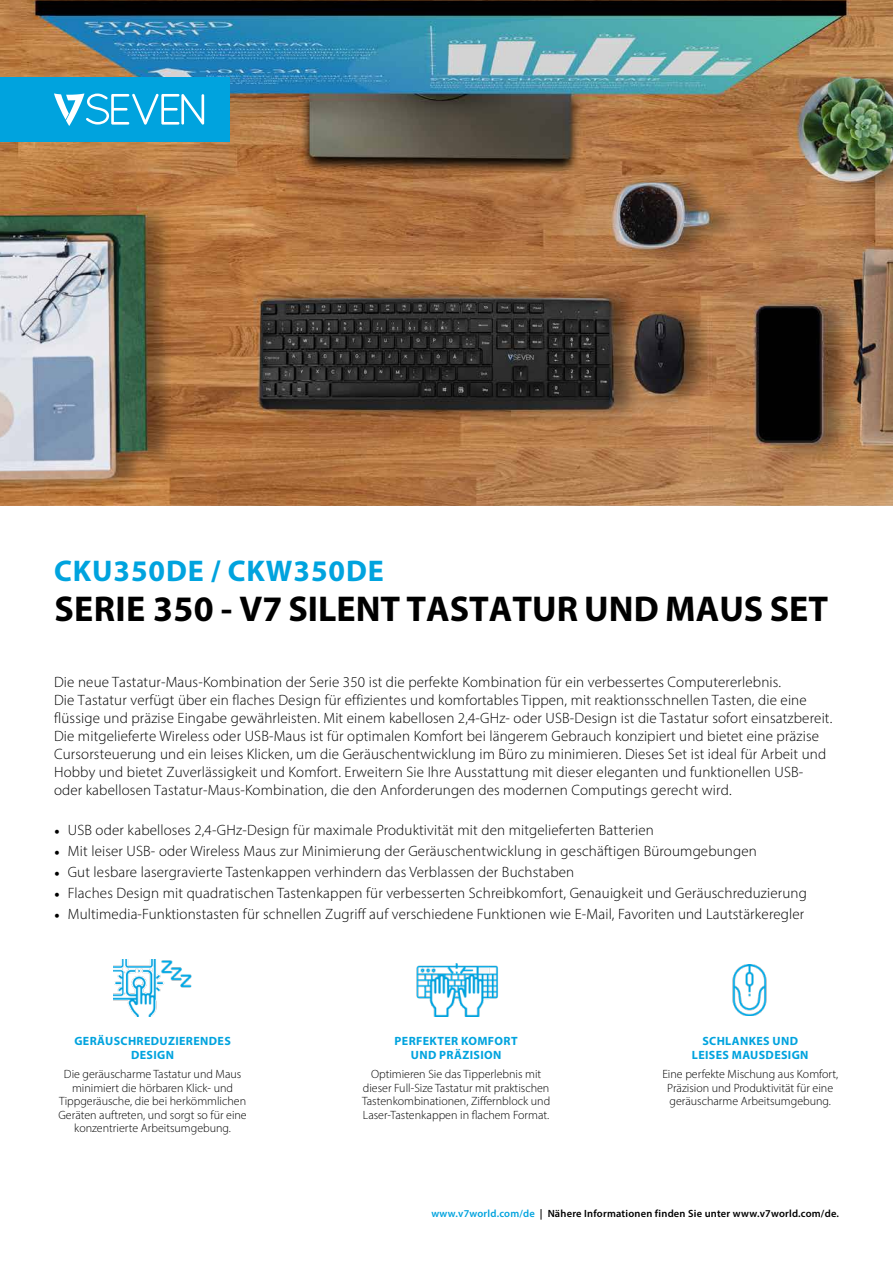
<style>
.page{position:relative;width:893px;height:1263px;background:#fff}
.page>*{position:absolute;margin:0;border:0;box-sizing:border-box;transform-origin:0 0}
.t1{font:700 36px "Myriad Pro";color:#000}
.t2{font:700 30px "Myriad Pro";letter-spacing:.03em;color:#00a3de}
.t3{font:300 15px/18px "Myriad Pro";letter-spacing:.01em;color:#000}
.t4{font:300 12px/13.5px "Myriad Pro";color:#000;text-align:center}
.t5{font:700 12px/13.5px "Myriad Pro";letter-spacing:.03em;color:#00a3de;text-align:center}
.t6{font:600 10.5px "Myriad Pro";letter-spacing:.02em;color:#000}
.s1{font-family:"Minion Pro";font-weight:400}
.s2{color:#00a3de}
</style>
<div class="page">
<img style="left:113px;top:959px;width:79px;height:57px">
<img style="left:732px;top:964px;width:35px;height:52px">
<img style="left:416px;top:963px;width:82px;height:54px">
<img style="left:0;top:0;width:893px;height:506px">
<div style="left:0;top:77px;width:229px;height:65px;background:#00a3de"></div>
<svg style="left:54px;top:93px;width:150px;height:33px"></svg>
<h2 class="t2" style="left:54px;top:551px;width:331px">CKU350DE / CKW350DE</h2>
<h1 class="t1" style="left:54px;top:585px;width:775px">SERIE 350 - V7 SILENT TASTATUR UND MAUS SET</h1>
<p class="t3" style="left:54px;top:673px;width:780px">Die neue Tastatur-Maus-Kombination der Serie 350 ist die perfekte Kombination für ein verbessertes Computererlebnis.<br>Die Tastatur verfügt über ein flaches Design für effizientes und komfortables Tippen, mit reaktionsschnellen Tasten, die eine flüssige und präzise Eingabe gewährleisten. Mit einem kabellosen 2,4-GHz- oder USB-Design ist die Tastatur sofort einsatzbereit.<br>Die mitgelieferte Wireless oder USB-Maus ist für optimalen Komfort bei längerem Gebrauch konzipiert und bietet eine präzise Cursorsteuerung und ein leises Klicken, um die Geräuschentwicklung im Büro zu minimieren. Dieses Set ist ideal für Arbeit und Hobby und bietet Zuverlässigkeit und Komfort. Erweitern Sie Ihre Ausstattung mit dieser eleganten und funktionellen USB&shy;oder kabellosen Tastatur-Maus-Kombination, die den Anforderungen des modernen Computings gerecht wird.</p>
<p class="t3" style="left:54px;top:821px;width:601px"><span class="s1">•</span> USB oder kabelloses 2,4-GHz-Design für maximale Produktivität mit den mitgelieferten Batterien</p>
<p class="t3" style="left:54px;top:842px;width:704px"><span class="s1">•</span> Mit leiser USB- oder Wireless Maus zur Minimierung der Geräuschentwicklung in geschäftigen Büroumgebungen</p>
<p class="t3" style="left:54px;top:863px;width:521px"><span class="s1">•</span> Gut lesbare lasergravierte Tastenkappen verhindern das Verblassen der Buchstaben</p>
<p class="t3" style="left:54px;top:884px;width:754px"><span class="s1">•</span> Flaches Design mit quadratischen Tastenkappen für verbesserten Schreibkomfort, Genauigkeit und Geräuschreduzierung</p>
<p class="t3" style="left:54px;top:905px;width:752px"><span class="s1">•</span> Multimedia-Funktionstasten für schnellen Zugriff auf verschiedene Funktionen wie E-Mail, Favoriten und Lautstärkeregler</p>
<p class="t5" style="left:74px;top:1034px;width:158px">GERÄUSCHREDUZIERENDES<br>DESIGN</p>
<p class="t4" style="left:58px;top:1067px;width:190px">Die geräuscharme Tastatur und Maus minimiert die hörbaren Klick- und Tippgeräusche, die bei herkömmlichen Geräten auftreten, und sorgt so für eine konzentrierte Arbeitsumgebung.</p>
<p class="t5" style="left:395px;top:1034px;width:125px">PERFEKTER KOMFORT<br>UND PRÄZISION</p>
<p class="t4" style="left:362px;top:1067px;width:190px">Optimieren Sie das Tipperlebnis mit dieser Full-Size Tastatur mit praktischen Tastenkombinationen, Ziffernblock und Laser-Tastenkappen in flachem Format.</p>
<p class="t5" style="left:692px;top:1034px;width:118px">SCHLANKES UND<br>LEISES MAUSDESIGN</p>
<p class="t4" style="left:662px;top:1067px;width:177px">Eine perfekte Mischung aus Komfort,<br>Präzision und Produktivität für eine geräuscharme Arbeitsumgebung.</p>
<p class="t6" style="left:431px;top:1207px;width:409px"><span class="s2">www.v7world.com/de</span> | Nähere Informationen finden Sie unter www.v7world.com/de.</p>
</div>
